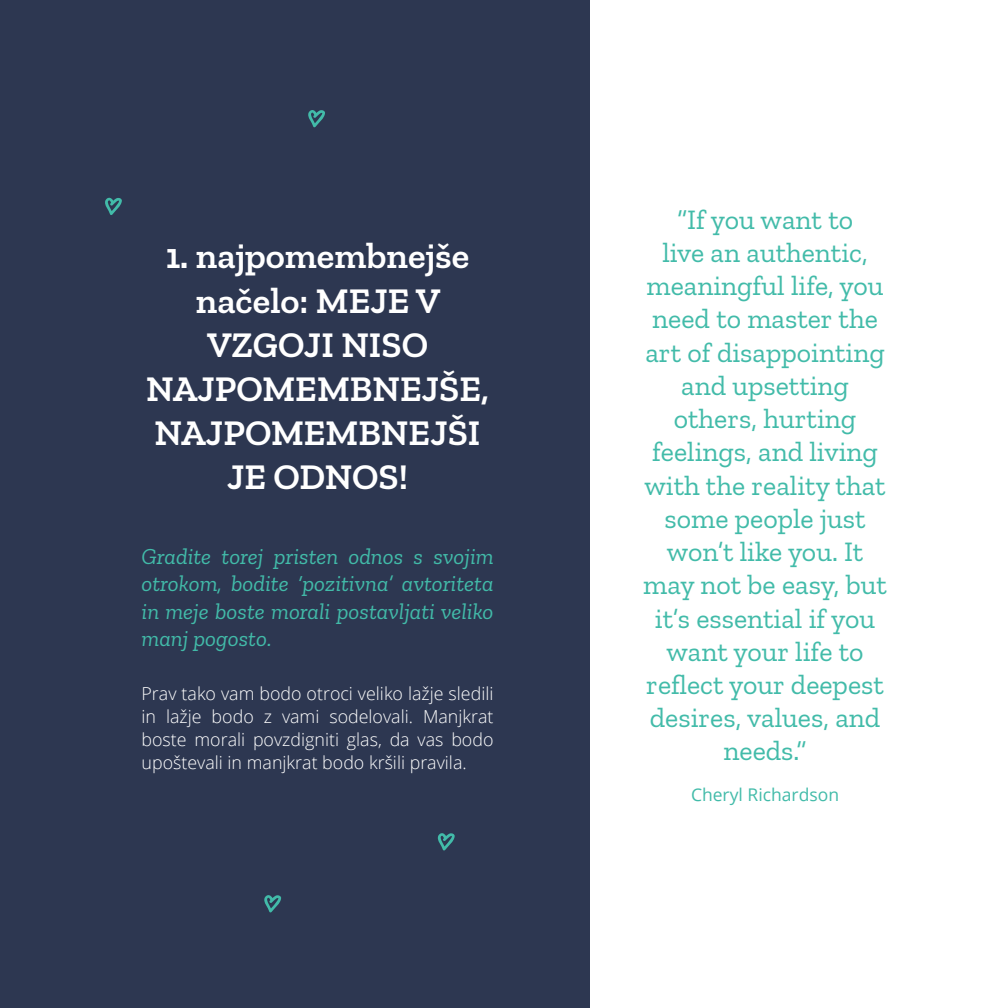
<style>
.page{position:relative;width:1008px;height:1008px;background:#fff}
.page>*{position:absolute;margin:0;border:0;box-sizing:border-box;transform-origin:0 0}
.t1{font:600 36.75px/44.1px "Zilla Slab";color:#fff;text-align:center}
.t2{font:28px/33.2px "Zilla Slab";color:#42bba9;text-align:center}
.t3{font:italic 22.75px/27.3px "Zilla Slab";color:#42bba9;text-align:justify}
.t4{font:300 17.85px/22.8px "Open Sans";color:#fff;text-align:justify}
.t5{font:17.5px "Open Sans";color:#42bba9}
</style>
<div class="page">
<div style="left:0;top:0;width:589px;height:1008px;background:#2d3751"></div>
<svg style="left:308px;top:110px;width:17px;height:18px"></svg>
<svg style="left:105px;top:197px;width:17px;height:18px"></svg>
<svg style="left:264px;top:895px;width:17px;height:18px"></svg>
<svg style="left:437px;top:833px;width:18px;height:18px"></svg>
<h1 class="t1" style="left:146px;top:234px;width:344px">1. najpomembnejše načelo: MEJE V<br>VZGOJI NISO<br>NAJPOMEMBNEJŠE,<br>NAJPOMEMBNEJŠI<br>JE ODNOS!</h1>
<p class="t3" style="left:142px;top:543px;width:354px">Gradite torej pristen odnos s svojim otrokom, bodite ‘pozitivna’ avtoriteta in meje boste morali postavljati veliko manj pogosto.</p>
<p class="t4" style="left:142px;top:682px;width:353px">Prav tako vam bodo otroci veliko lažje sledili in lažje bodo z vami sodelovali. Manjkrat boste morali povzdigniti glas, da vas bodo upoštevali in manjkrat bodo kršili pravila.</p>
<p class="t2" style="left:643px;top:203px;width:245px">“If you want to<br>live an authentic, meaningful life, you need to master the art of disappointing and upsetting others, hurting feelings, and living with the reality that some people just won’t like you. It may not be easy, but it’s essential if you want your life to reflect your deepest desires, values, and needs.”</p>
<p class="t5" style="left:691px;top:783px;width:150px">Cheryl Richardson</p>
</div>
